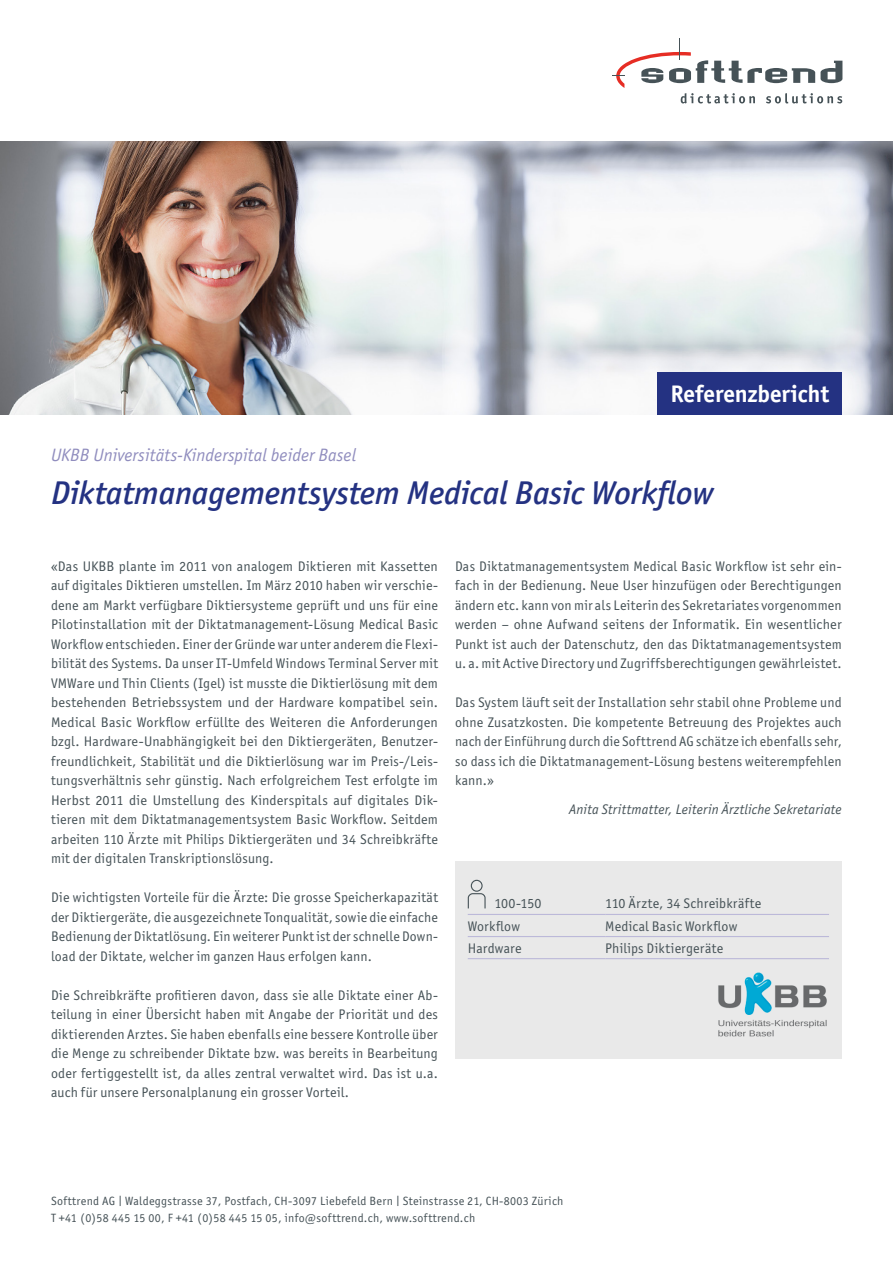
<style>
.page{position:relative;width:893px;height:1263px;background:#fff}
.page>*{position:absolute;margin:0;border:0;box-sizing:border-box;transform-origin:0 0}
.t1{font:italic 500 33px "Officina Sans ITC Std";letter-spacing:-.005em;color:#243282}
.t2{font:700 24px "Officina Sans ITC Std";letter-spacing:-.005em;color:#fff}
.t3{font:italic 18px "Officina Sans ITC Std";letter-spacing:.005em;color:#908dbe}
.t4{font:13.95px/19.5px "Officina Sans ITC Std";letter-spacing:.015em;color:#465257;text-align:justify}
.t5{font:italic 13.95px "Officina Sans ITC Std";letter-spacing:.015em;color:#465257}
.t6{font:12px/16.5px "Officina Sans ITC Std";letter-spacing:.025em;color:#465257}
</style>
<div class="page">
<img style="left:0;top:142px;width:893px;height:273px">
<svg style="left:612px;top:38px;width:230px;height:65px"></svg>
<div style="left:657px;top:372px;width:185px;height:43px;background:#243282"></div>
<div style="left:455px;top:861px;width:387px;height:197px;background:#e9e9e9"></div>
<hr style="left:468px;top:914px;width:137px;height:1px;background:#bcb9d9">
<hr style="left:605px;top:914px;width:224px;height:1px;background:#bcb9d9">
<hr style="left:468px;top:936px;width:137px;height:1px;background:#bcb9d9">
<hr style="left:605px;top:936px;width:224px;height:1px;background:#bcb9d9">
<hr style="left:468px;top:958px;width:137px;height:1px;background:#bcb9d9">
<hr style="left:605px;top:958px;width:224px;height:1px;background:#bcb9d9">
<svg style="left:467px;top:879px;width:19px;height:30px"></svg>
<img style="left:718px;top:972px;width:109px;height:65px">
<p class="t3" style="left:51px;top:445px;width:306px">UKBB Universitäts-Kinderspital beider Basel</p>
<h2 class="t2" style="left:670px;top:379px;width:160px">Referenzbericht</h2>
<h1 class="t1" style="left:51px;top:474px;width:664px">Diktatmanagementsystem Medical Basic Workflow</h1>
<p class="t4" style="left:51px;top:556px;width:388px">«Das UKBB plante im 2011 von analogem Diktieren mit Kassetten auf digitales Diktieren umstellen. Im März 2010 haben wir verschie&shy;dene am Markt verfügbare Diktiersysteme geprüft und uns für eine Pilotinstallation mit der Diktatmanagement-Lösung Medical Basic Workflow entschieden. Einer der Gründe war unter anderem die Flexi&shy;bilität des Systems. Da unser IT-Umfeld Windows Terminal Server mit VMWare und Thin Clients (Igel) ist musste die Diktierlösung mit dem bestehenden Betriebssystem und der Hardware kompatibel sein.<br>Medical Basic Workflow erfüllte des Weiteren die Anforderungen bzgl. Hardware-Unabhängigkeit bei den Diktiergeräten, Benutzer&shy;freundlichkeit, Stabilität und die Diktierlösung war im Preis-/Leis&shy;tungsverhältnis sehr günstig. Nach erfolgreichem Test erfolgte im Herbst 2011 die Umstellung des Kinderspitals auf digitales Dik&shy;tieren mit dem Diktatmanagementsystem Basic Workflow. Seitdem arbeiten 110 Ärzte mit Philips Diktiergeräten und 34 Schreibkräfte mit der digitalen Transkriptionslösung.</p>
<p class="t4" style="left:51px;top:888px;width:388px">Die wichtigsten Vorteile für die Ärzte: Die grosse Speicherkapazität der Diktiergeräte, die ausgezeichnete Tonqualität, sowie die einfache Bedienung der Diktatlösung. Ein weiterer Punkt ist der schnelle Down&shy;load der Diktate, welcher im ganzen Haus erfolgen kann.</p>
<p class="t4" style="left:51px;top:985px;width:388px">Die Schreibkräfte profitieren davon, dass sie alle Diktate einer Ab&shy;teilung in einer Übersicht haben mit Angabe der Priorität und des diktierenden Arztes. Sie haben ebenfalls eine bessere Kontrolle über die Menge zu schreibender Diktate bzw. was bereits in Bearbeitung oder fertiggestellt ist, da alles zentral verwaltet wird. Das ist u.a. auch für unsere Personalplanung ein grosser Vorteil.</p>
<p class="t4" style="left:455px;top:556px;width:388px">Das Diktatmanagementsystem Medical Basic Workflow ist sehr ein&shy;fach in der Bedienung. Neue User hinzufügen oder Berechtigungen ändern etc. kann von mir als Leiterin des Sekretariates vorgenommen werden – ohne Aufwand seitens der Informatik. Ein wesentlicher Punkt ist auch der Datenschutz, den das Diktatmanagementsystem u. a. mit Active Directory und Zugriffsberechtigungen gewährleistet.</p>
<p class="t4" style="left:455px;top:693px;width:388px">Das System läuft seit der Installation sehr stabil ohne Probleme und ohne Zusatzkosten. Die kompetente Betreuung des Projektes auch nach der Einführung durch die Softtrend AG schätze ich ebenfalls sehr, so dass ich die Diktatmanagement-Lösung bestens weiterempfehlen kann.»</p>
<p class="t5" style="left:569px;top:801px;width:274px">Anita Strittmatter, Leiterin Ärztliche Sekretariate</p>
<p class="t4" style="left:494px;top:894px;width:48px">100-150</p>
<p class="t4" style="left:605px;top:894px;width:158px">110 Ärzte, 34 Schreibkräfte</p>
<p class="t4" style="left:468px;top:916px;width:54px">Workflow</p>
<p class="t4" style="left:605px;top:916px;width:133px">Medical Basic Workflow</p>
<p class="t4" style="left:468px;top:938px;width:55px">Hardware</p>
<p class="t4" style="left:605px;top:938px;width:119px">Philips Diktiergeräte</p>
<p class="t6" style="left:51px;top:1193px;width:514px">Softtrend AG | Waldeggstrasse 37, Postfach, CH-3097 Liebefeld Bern | Steinstrasse 21, CH-8003 Zürich<br>T +41 (0)58 445 15 00, F +41 (0)58 445 15 05, info@softtrend.ch, www.softtrend.ch</p>
</div>
